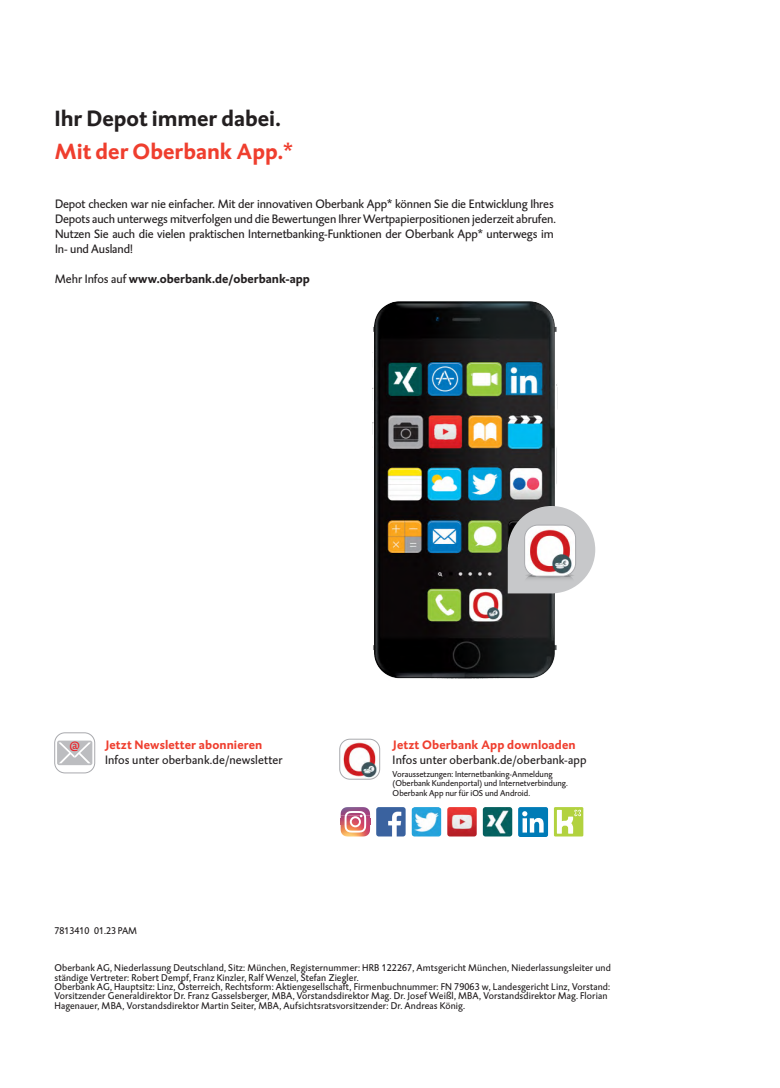
<style>
.page{position:relative;width:780px;height:1088px;background:#fff}
.page>*{position:absolute;margin:0;border:0;box-sizing:border-box;transform-origin:0 0}
.t1{font:700 22.5px "DTL Caspari T";color:#231f20}
.t2{font:700 22.5px "DTL Caspari T";color:#ef3e2e}
.t3{font:13.75px "DTL Caspari T";color:#ee1d23}
.t4{font:12.5px/15px "DTL Caspari T";letter-spacing:-.01em;color:#231f20}
.t5{font:12.5px "DTL Caspari T";letter-spacing:.01em;color:#231f20}
.t6{font:700 12.5px "DTL Caspari T";letter-spacing:.01em;color:#ef3e2e}
.t7{font:700 12.5px "DTL Caspari T";color:#231f20}
.t8{font:10px/9.4px "DTL Caspari T";letter-spacing:.01em;color:#231f20}
.t9{font:8.75px/9.4px "DTL Caspari T";color:#231f20}
.s1{font-weight:400}
</style>
<div class="page">
<img style="left:372px;top:301px;width:186px;height:378px">
<svg style="left:507px;top:506px;width:88px;height:87px"></svg>
<img style="left:524px;top:525px;width:51px;height:51px">
<div style="left:524px;top:525px;width:52px;height:51px;border:1px solid #a8a9ad;border-radius:13px"></div>
<svg style="left:56px;top:734px;width:37px;height:37px"></svg>
<div style="left:54px;top:732px;width:41px;height:41px;border:1px solid #a8a9ad;border-radius:10px"></div>
<img style="left:340px;top:739px;width:39px;height:40px">
<div style="left:339px;top:739px;width:41px;height:40px;border:1px solid #a8a9ad;border-radius:10px"></div>
<img style="left:483px;top:807px;width:29px;height:29px">
<img style="left:447px;top:807px;width:29px;height:29px">
<svg style="left:554px;top:807px;width:29px;height:29px"></svg>
<svg style="left:557px;top:809px;width:24px;height:25px"></svg>
<div style="left:518px;top:807px;width:30px;height:29px;background:#007bb6;border-radius:2px"></div>
<svg style="left:522px;top:811px;width:21px;height:21px"></svg>
<img style="left:412px;top:807px;width:29px;height:29px">
<img style="left:376px;top:807px;width:29px;height:29px">
<img style="left:340px;top:807px;width:30px;height:29px">
<svg style="left:344px;top:811px;width:22px;height:21px"></svg>
<h1 class="t1" style="left:54px;top:104px;width:228px">Ihr Depot immer dabei.</h1>
<h1 class="t2" style="left:54px;top:136px;width:240px">Mit der Oberbank App.*</h1>
<p class="t4" style="left:55px;top:197px;width:502px">Depot checken war nie einfacher. Mit der innovativen Oberbank App* können Sie die Entwicklung Ihres Depots auch unterwegs mitverfolgen und die Bewertungen Ihrer Wertpapierpositionen jederzeit abrufen.<br>Nutzen Sie auch die vielen praktischen Internetbanking-Funktionen der Oberbank App* unterwegs im In- und Ausland!</p>
<p class="t7" style="left:55px;top:271px;width:256px"><span class="s1">Mehr Infos auf</span> www.oberbank.de/oberbank-app</p>
<h2 class="t3" style="left:69px;top:738px;width:12px">@</h2>
<p class="t6" style="left:105px;top:737px;width:159px">Jetzt Newsletter abonnieren</p>
<p class="t5" style="left:105px;top:753px;width:179px">Infos unter oberbank.de/newsletter</p>
<p class="t6" style="left:392px;top:736px;width:184px">Jetzt Oberbank App downloaden</p>
<p class="t5" style="left:392px;top:752px;width:195px">Infos unter oberbank.de/oberbank-app</p>
<p class="t9" style="left:392px;top:769px;width:177px">Voraussetzungen: Internetbanking-Anmeldung (Oberbank Kundenportal) und Internetverbindung.<br>Oberbank App nur für iOS und Android.</p>
<p class="t8" style="left:54px;top:926px;width:84px">7813410 01.23 PAM</p>
<p class="t8" style="left:54px;top:963px;width:558px">Oberbank AG, Niederlassung Deutschland, Sitz: München, Registernummer: HRB 122267, Amtsgericht München, Niederlassungsleiter und ständige Vertreter: Robert Dempf, Franz Kinzler, Ralf Wenzel, Stefan Ziegler.<br>Oberbank AG, Hauptsitz: Linz, Österreich, Rechtsform: Aktiengesellschaft, Firmenbuchnummer: FN 79063 w, Landesgericht Linz, Vorstand:<br>Vorsitzender Generaldirektor Dr. Franz Gasselsberger, MBA, Vorstandsdirektor Mag. Dr. Josef Weißl, MBA, Vorstandsdirektor Mag. Florian Hagenauer, MBA, Vorstandsdirektor Martin Seiter, MBA, Aufsichtsratsvorsitzender: Dr. Andreas König.</p>
</div>
